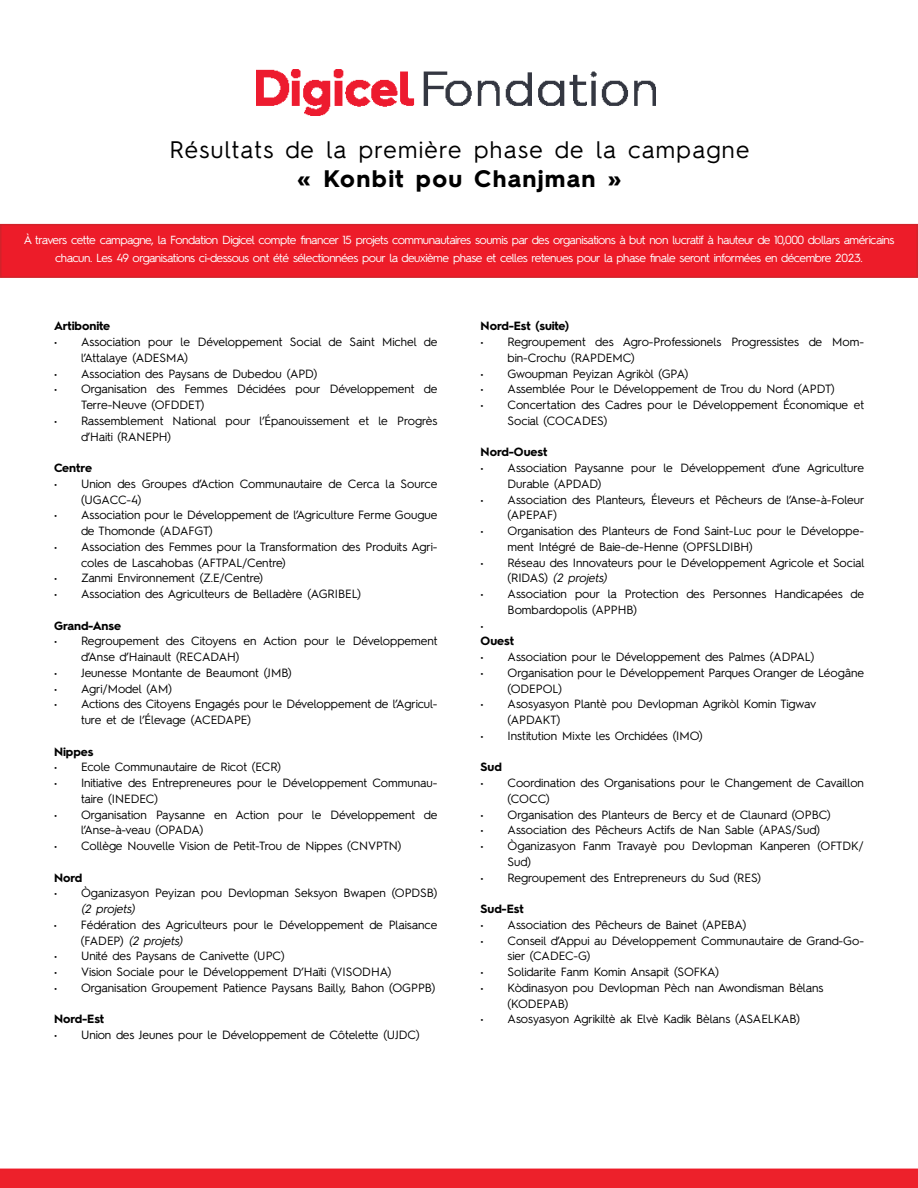
<style>
.page{position:relative;width:918px;height:1188px;background:#fff}
.page>*{position:absolute;margin:0;border:0;box-sizing:border-box;transform-origin:0 0}
.t1{font:24px "Hurme Geometric Sans 2";letter-spacing:.055em;color:#000}
.t2{font:700 24px "Hurme Geometric Sans 2";letter-spacing:.06em;color:#000}
.t3{font:12px/15.8px "Hurme Geometric Sans 2";color:#000}
.t4{font:700 12px "Hurme Geometric Sans 2";color:#000}
.t5{font:italic 12px "Hurme Geometric Sans 2";color:#000}
.t6{font:11.7px/18px "Hurme Geometric Sans 2";letter-spacing:-.04em;color:#fff;text-align:center}
.s1{font-style:italic}
</style>
<div class="page">
<div style="left:1px;top:225px;width:916px;height:52px;background:#ed1c29"></div>
<div style="left:0;top:224px;width:918px;height:54px;border:2px solid #d2232a"></div>
<img style="left:257px;top:69px;width:399px;height:46px">
<div style="left:0;top:1169px;width:918px;height:19px;background:#ed212b"></div>
<h1 class="t1" style="left:169px;top:133px;width:581px">Résultats de la première phase de la campagne</h1>
<h1 class="t2" style="left:297px;top:162px;width:326px">« Konbit pou Chanjman »</h1>
<p class="t6" style="left:24px;top:230px;width:872px">À travers cette campagne, la Fondation Digicel compte financer 15 projets communautaires soumis par des organisations à but non lucratif à hauteur de 10,000 dollars américains chacun. Les 49 organisations ci-dessous ont été sélectionnées pour la deuxième phase et celles retenues pour la phase finale seront informées en décembre 2023.</p>
<p class="t4" style="left:54px;top:318px;width:58px">Artibonite</p>
<p class="t3" style="left:81px;top:333px;width:358px;text-indent:-27px">• Association pour le Développement Social de Saint Michel de l’Attalaye (ADESMA)</p>
<p class="t3" style="left:54px;top:365px;width:265px">• Association des Paysans de Dubedou (APD)</p>
<p class="t3" style="left:81px;top:381px;width:358px;text-indent:-27px">• Organisation des Femmes Décidées pour Développement de<br>Terre-Neuve (OFDDET)</p>
<p class="t3" style="left:81px;top:412px;width:358px;text-indent:-27px">• Rassemblement National pour l’Épanouissement et le Progrès d’Haiti (RANEPH)</p>
<p class="t4" style="left:54px;top:460px;width:40px">Centre</p>
<p class="t3" style="left:81px;top:475px;width:358px;text-indent:-27px">• Union des Groupes d’Action Communautaire de Cerca la Source (UGACC-4)</p>
<p class="t3" style="left:81px;top:507px;width:358px;text-indent:-27px">• Association pour le Développement de l’Agriculture Ferme Gougue de Thomonde (ADAFGT)</p>
<p class="t3" style="left:81px;top:538px;width:358px;text-indent:-27px">• Association des Femmes pour la Transformation des Produits Agri&shy;coles de Lascahobas (AFTPAL/Centre)</p>
<p class="t3" style="left:54px;top:570px;width:211px">• Zanmi Environnement (Z.E/Centre)</p>
<p class="t3" style="left:54px;top:585px;width:309px">• Association des Agriculteurs de Belladère (AGRIBEL)</p>
<p class="t4" style="left:54px;top:617px;width:69px">Grand-Anse</p>
<p class="t3" style="left:81px;top:633px;width:358px;text-indent:-27px">• Regroupement des Citoyens en Action pour le Développement d’Anse d’Hainault (RECADAH)</p>
<p class="t3" style="left:54px;top:664px;width:239px">• Jeunesse Montante de Beaumont (JMB)</p>
<p class="t3" style="left:54px;top:680px;width:119px">• Agri/Model (AM)</p>
<p class="t3" style="left:81px;top:695px;width:358px;text-indent:-27px">• Actions des Citoyens Engagés pour le Développement de l’Agricul&shy;ture et de l’Élevage (ACEDAPE)</p>
<p class="t4" style="left:54px;top:743px;width:41px">Nippes</p>
<p class="t3" style="left:54px;top:758px;width:229px">• Ecole Communautaire de Ricot (ECR)</p>
<p class="t3" style="left:81px;top:774px;width:358px;text-indent:-27px">• Initiative des Entrepreneures pour le Développement Communau&shy;taire (INEDEC)</p>
<p class="t3" style="left:81px;top:806px;width:358px;text-indent:-27px">• Organisation Paysanne en Action pour le Développement de l’Anse-à-veau (OPADA)</p>
<p class="t3" style="left:54px;top:837px;width:349px">• Collège Nouvelle Vision de Petit-Trou de Nippes (CNVPTN)</p>
<p class="t4" style="left:54px;top:869px;width:30px">Nord</p>
<p class="t3" style="left:54px;top:884px;width:385px">• Òganizasyon Peyizan pou Devlopman Seksyon Bwapen (OPDSB)</p>
<p class="t5" style="left:81px;top:901px;width:55px">(2 projets)</p>
<p class="t3" style="left:81px;top:916px;width:358px;text-indent:-27px">• Fédération des Agriculteurs pour le Développement de Plaisance (FADEP) <span class="s1">(2 projets)</span></p>
<p class="t3" style="left:54px;top:948px;width:232px">• Unité des Paysans de Canivette (UPC)</p>
<p class="t3" style="left:54px;top:963px;width:339px">• Vision Sociale pour le Développement D’Haïti (VISODHA)</p>
<p class="t3" style="left:54px;top:979px;width:383px">• Organisation Groupement Patience Paysans Bailly, Bahon (OGPPB)</p>
<p class="t4" style="left:54px;top:1011px;width:52px">Nord-Est</p>
<p class="t3" style="left:54px;top:1026px;width:367px">• Union des Jeunes pour le Développement de Côtelette (UJDC)</p>
<p class="t4" style="left:481px;top:318px;width:90px">Nord-Est (suite)</p>
<p class="t3" style="left:508px;top:333px;width:358px;text-indent:-27px">• Regroupement des Agro-Professionels Progressistes de Mom&shy;bin-Crochu (RAPDEMC)</p>
<p class="t3" style="left:481px;top:365px;width:209px">• Gwoupman Peyizan Agrikòl (GPA)</p>
<p class="t3" style="left:481px;top:381px;width:356px">• Assemblée Pour le Développement de Trou du Nord (APDT)</p>
<p class="t3" style="left:508px;top:396px;width:358px;text-indent:-27px">• Concertation des Cadres pour le Développement Économique et<br>Social (COCADES)</p>
<p class="t4" style="left:481px;top:444px;width:68px">Nord-Ouest</p>
<p class="t3" style="left:508px;top:459px;width:358px;text-indent:-27px">• Association Paysanne pour le Développement d’une Agriculture<br>Durable (APDAD)</p>
<p class="t3" style="left:508px;top:491px;width:358px;text-indent:-27px">• Association des Planteurs, Éleveurs et Pêcheurs de l’Anse-à-Foleur (APEPAF)</p>
<p class="t3" style="left:508px;top:522px;width:358px;text-indent:-27px">• Organisation des Planteurs de Fond Saint-Luc pour le Développe&shy;ment Intégré de Baie-de-Henne (OPFSLDIBH)</p>
<p class="t3" style="left:508px;top:554px;width:358px;text-indent:-27px">• Réseau des Innovateurs pour le Développement Agricole et Social (RIDAS) <span class="s1">(2 projets)</span></p>
<p class="t3" style="left:481px;top:585px;width:385px">• Association pour la Protection des Personnes Handicapées de</p>
<p class="t3" style="left:508px;top:601px;width:131px">Bombardopolis (APPHB)</p>
<p class="t3" style="left:481px;top:617px;width:5px">•</p>
<p class="t4" style="left:481px;top:633px;width:35px">Ouest</p>
<p class="t3" style="left:481px;top:648px;width:335px">• Association pour le Développement des Palmes (ADPAL)</p>
<p class="t3" style="left:508px;top:664px;width:358px;text-indent:-27px">• Organisation pour le Développement Parques Oranger de Léogâne (ODEPOL)</p>
<p class="t3" style="left:508px;top:696px;width:310px;text-indent:-27px">• Asosyasyon Plantè pou Devlopman Agrikòl Komin Tigwav (APDAKT)</p>
<p class="t3" style="left:481px;top:727px;width:224px">• Institution Mixte les Orchidées (IMO)</p>
<p class="t4" style="left:481px;top:759px;width:23px">Sud</p>
<p class="t3" style="left:508px;top:774px;width:358px;text-indent:-27px">• Coordination des Organisations pour le Changement de Cavaillon (COCC)</p>
<p class="t3" style="left:481px;top:806px;width:352px">• Organisation des Planteurs de Bercy et de Claunard (OPBC)</p>
<p class="t3" style="left:481px;top:822px;width:341px">• Association des Pêcheurs Actifs de Nan Sable (APAS/Sud)</p>
<p class="t3" style="left:508px;top:837px;width:358px;text-indent:-27px">• Òganizasyon Fanm Travayè pou Devlopman Kanperen (OFTDK/<br>Sud)</p>
<p class="t3" style="left:481px;top:869px;width:282px">• Regroupement des Entrepreneurs du Sud (RES)</p>
<p class="t4" style="left:481px;top:901px;width:45px">Sud-Est</p>
<p class="t3" style="left:481px;top:916px;width:267px">• Association des Pêcheurs de Bainet (APEBA)</p>
<p class="t3" style="left:508px;top:932px;width:358px;text-indent:-27px">• Conseil d’Appui au Développement Communautaire de Grand-Go&shy;sier (CADEC-G)</p>
<p class="t3" style="left:481px;top:963px;width:240px">• Solidarite Fanm Komin Ansapit (SOFKA)</p>
<p class="t3" style="left:508px;top:979px;width:317px;text-indent:-27px">• Kòdinasyon pou Devlopman Pèch nan Awondisman Bèlans (KODEPAB)</p>
<p class="t3" style="left:481px;top:1010px;width:321px">• Asosyasyon Agrikiltè ak Elvè Kadik Bèlans (ASAELKAB)</p>
</div>
